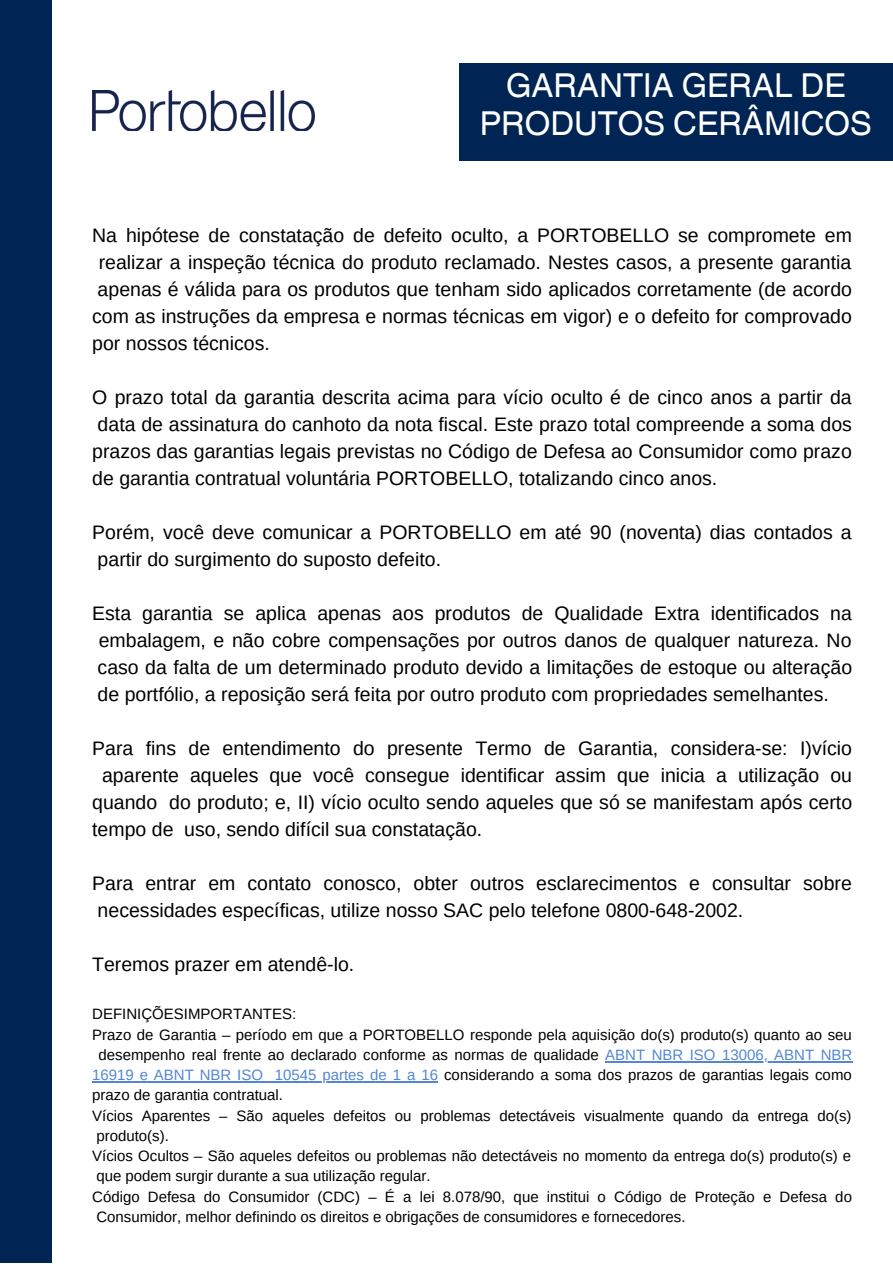
<style>
.page{position:relative;width:893px;height:1264px;background:#fff}
.page>*{position:absolute;margin:0;border:0;box-sizing:border-box;transform-origin:0 0}
.t1{font:33px/38.2px "Helvetica Hebrew";color:#fff;text-align:center}
.t2{font:19.5px/27px "Arimo";color:#000;text-align:justify}
.t3{font:15px/20.2px "Arimo";color:#000}
.s1{color:#5386d4}
</style>
<div class="page">
<div style="left:0;top:0;width:51px;height:1262px;background:#002554"></div>
<div style="left:459px;top:64px;width:433px;height:97px;background:#002554"></div>
<img style="left:92px;top:91px;width:223px;height:39px">
<hr style="left:605px;top:1060px;width:247px;height:2px;background:#5386d4">
<hr style="left:92px;top:1081px;width:171px;height:1px;background:#5386d4">
<svg style="left:263px;top:1081px;width:12px;height:1px"></svg>
<hr style="left:275px;top:1081px;width:163px;height:1px;background:#5386d4">
<p class="t1" style="left:480px;top:71px;width:393px">GARANTIA GERAL DE<br>PRODUTOS CERÂMICOS</p>
<p class="t2" style="left:92px;top:222px;width:761px">Na hipótese de constatação de defeito oculto, a PORTOBELLO se compromete em</p>
<p class="t2" style="left:99px;top:249px;width:754px">realizar a inspeção técnica do produto reclamado. Nestes casos, a presente garantia</p>
<p class="t2" style="left:98px;top:276px;width:755px">apenas é válida para os produtos que tenham sido aplicados corretamente (de acordo</p>
<p class="t2" style="left:92px;top:303px;width:761px">com as instruções da empresa e normas técnicas em vigor) e o defeito for comprovado</p>
<p class="t2" style="left:92px;top:330px;width:179px">por nossos técnicos.</p>
<p class="t2" style="left:92px;top:384px;width:761px">O prazo total da garantia descrita acima para vício oculto é de cinco anos a partir da data de assinatura do canhoto da nota fiscal. Este prazo total compreende a soma dos prazos das garantias legais previstas no Código de Defesa ao Consumidor como prazo de garantia contratual voluntária PORTOBELLO, totalizando cinco anos.</p>
<p class="t2" style="left:92px;top:519px;width:761px">Porém, você deve comunicar a PORTOBELLO em até 90 (noventa) dias contados a partir do surgimento do suposto defeito.</p>
<p class="t2" style="left:92px;top:600px;width:761px">Esta garantia se aplica apenas aos produtos de Qualidade Extra identificados na embalagem, e não cobre compensações por outros danos de qualquer natureza. No caso da falta de um determinado produto devido a limitações de estoque ou alteração de portfólio, a reposição será feita por outro produto com propriedades semelhantes.</p>
<p class="t2" style="left:92px;top:734px;width:761px">Para fins de entendimento do presente Termo de Garantia, considera-se: I)vício</p>
<p class="t2" style="left:102px;top:761px;width:751px">aparente aqueles que você consegue identificar assim que inicia a utilização ou</p>
<p class="t2" style="left:92px;top:788px;width:761px">quando do produto; e, II) vício oculto sendo aqueles que só se manifestam após certo</p>
<p class="t2" style="left:92px;top:815px;width:391px">tempo de uso, sendo difícil sua constatação.</p>
<p class="t2" style="left:92px;top:869px;width:761px">Para entrar em contato conosco, obter outros esclarecimentos e consultar sobre necessidades específicas, utilize nosso SAC pelo telefone 0800-648-2002.</p>
<p class="t2" style="left:92px;top:950px;width:263px">Teremos prazer em atendê-lo.</p>
<p class="t3" style="left:92px;top:1004px;width:205px">DEFINIÇÕESIMPORTANTES:</p>
<p class="t3" style="left:92px;top:1024px;width:761px">Prazo de Garantia – período em que a PORTOBELLO responde pela aquisição do(s) produto(s) quanto ao seu</p>
<p class="t3" style="left:99px;top:1044px;width:755px">desempenho real frente ao declarado conforme as normas de qualidade <span class="s1">ABNT NBR ISO 13006, ABNT NBR</span></p>
<p class="t3" style="left:92px;top:1064px;width:761px"><span class="s1">16919 e ABNT NBR ISO 10545 partes de 1 a 16</span> considerando a soma dos prazos de garantias legais como</p>
<p class="t3" style="left:92px;top:1084px;width:192px">prazo de garantia contratual.</p>
<p class="t3" style="left:92px;top:1105px;width:760px">Vícios Aparentes – São aqueles defeitos ou problemas detectáveis visualmente quando da entrega do(s) produto(s).</p>
<p class="t3" style="left:92px;top:1145px;width:760px">Vícios Ocultos – São aqueles defeitos ou problemas não detectáveis no momento da entrega do(s) produto(s) e que podem surgir durante a sua utilização regular.</p>
<p class="t3" style="left:92px;top:1186px;width:761px">Código Defesa do Consumidor (CDC) – É a lei 8.078/90, que institui o Código de Proteção e Defesa do<br>Consumidor, melhor definindo os direitos e obrigações de consumidores e fornecedores.</p>
</div>
